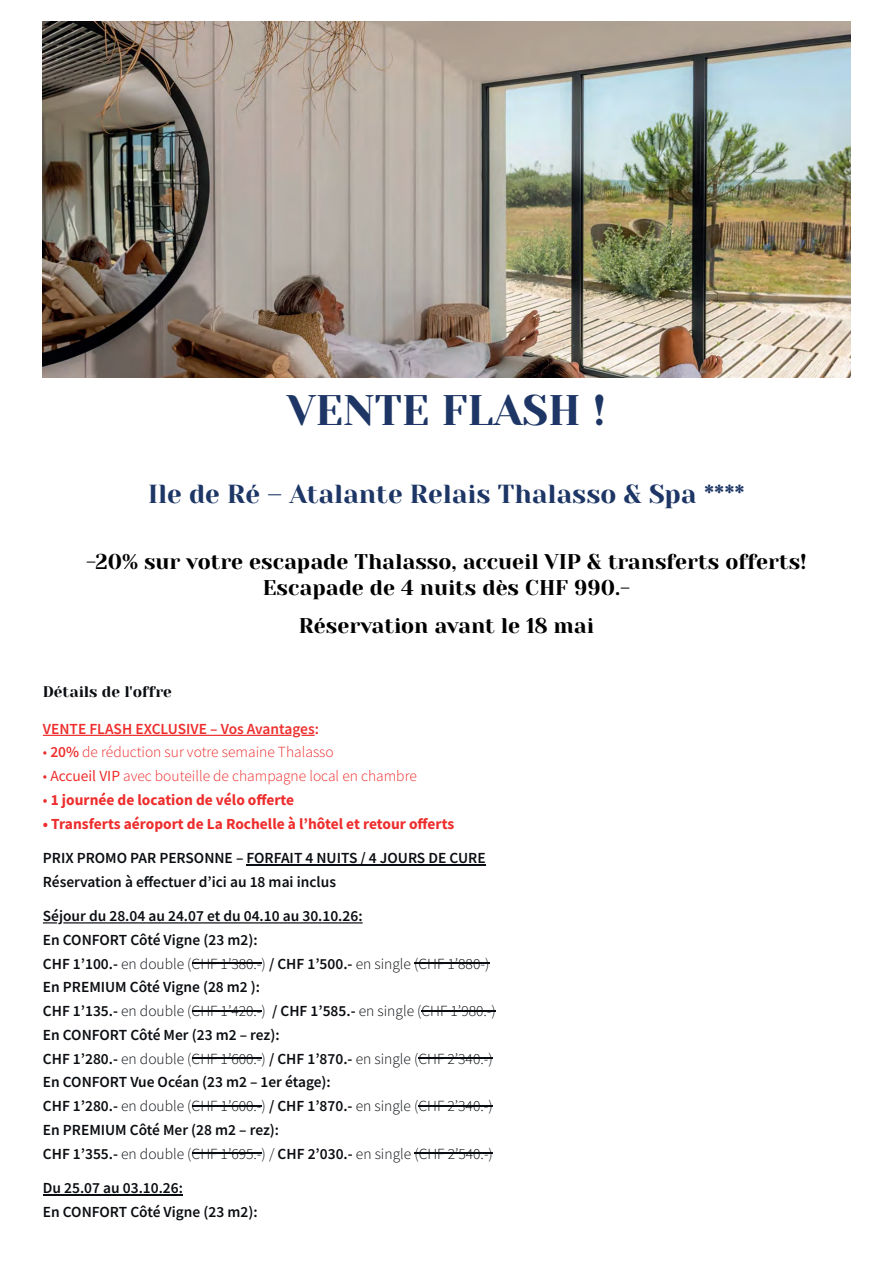
<style>
.page{position:relative;width:893px;height:1263px;background:#fff}
.page>*{position:absolute;margin:0;border:0;box-sizing:border-box;transform-origin:0 0}
.t1{font:42.75px "Yeseva One";color:#1d3665}
.t2{font:26.1px "Yeseva One";color:#1d3665}
.t3{font:21.3px/26.1px "Yeseva One";color:#000001;text-align:center}
.t4{font:600 15.45px/23.7px "Source Sans Pro";color:#0a0d11}
.t5{font:300 15.45px "Source Sans Pro";color:#ee2d2d}
.t6{font:700 15.45px "Source Sans Pro";color:#ee2d2d}
.t7{font:600 15.45px "Source Sans Pro";color:#ee2d2d}
.t8{font:15.45px "Yeseva One";color:#0a0d11}
.s1{font-weight:600}
.s2{font-weight:400}
.s3{font-weight:300}
</style>
<div class="page">
<img style="left:43px;top:21px;width:807px;height:356px">
<svg style="left:302px;top:735px;width:13px;height:1px"></svg>
<hr style="left:43px;top:735px;width:248px;height:1px;background:#ee2d2d">
<hr style="left:246px;top:864px;width:240px;height:1px;background:#0a0d11">
<hr style="left:63px;top:922px;width:300px;height:1px;background:#0a0d11">
<svg style="left:43px;top:922px;width:14px;height:1px"></svg>
<hr style="left:192px;top:963px;width:70px;height:1px;background:#0a0d11">
<hr style="left:414px;top:963px;width:75px;height:1px;background:#0a0d11">
<hr style="left:192px;top:1010px;width:70px;height:1px;background:#0a0d11">
<hr style="left:422px;top:1010px;width:74px;height:1px;background:#0a0d11">
<hr style="left:192px;top:1058px;width:70px;height:1px;background:#0a0d11">
<hr style="left:418px;top:1058px;width:75px;height:1px;background:#0a0d11">
<hr style="left:192px;top:1105px;width:70px;height:1px;background:#0a0d11">
<hr style="left:418px;top:1105px;width:75px;height:1px;background:#0a0d11">
<hr style="left:192px;top:1152px;width:70px;height:2px;background:#0a0d11">
<hr style="left:414px;top:1152px;width:79px;height:2px;background:#0a0d11">
<hr style="left:43px;top:1194px;width:136px;height:1px;background:#0a0d11">
<h1 class="t1" style="left:287px;top:379px;width:320px">VENTE FLASH !</h1>
<h2 class="t2" style="left:148px;top:475px;width:598px">Ile de Ré – Atalante Relais Thalasso &amp; Spa ****</h2>
<h3 class="t3" style="left:86px;top:547px;width:722px">-20% sur votre escapade Thalasso, accueil VIP &amp; transferts offerts!<br>Escapade de 4 nuits dès CHF 990.-</h3>
<h3 class="t3" style="left:299px;top:611px;width:297px">Réservation avant le 18 mai</h3>
<p class="t8" style="left:43px;top:680px;width:130px">Détails de l'offre</p>
<p class="t7" style="left:43px;top:718px;width:277px">VENTE FLASH EXCLUSIVE – Vos Avantages:</p>
<p class="t5" style="left:43px;top:743px;width:292px">• <span class="s1">20%</span> de réduction sur votre semaine Thalasso</p>
<p class="t5" style="left:43px;top:766px;width:375px">• <span class="s2">Accueil VIP</span> avec bouteille de champagne local en chambre</p>
<p class="t6" style="left:43px;top:789px;width:253px"><span class="s2">•</span> 1 journée de location de vélo offerte</p>
<p class="t6" style="left:43px;top:813px;width:413px">• Transferts aéroport de La Rochelle à lʼhôtel et retour offerts</p>
<p class="t4" style="left:43px;top:846px;width:444px">PRIX PROMO PAR PERSONNE – FORFAIT 4 NUITS / 4 JOURS DE CURE<br>Réservation à effectuer dʼici au 18 mai inclus</p>
<p class="t4" style="left:43px;top:904px;width:454px">Séjour du 28.04 au 24.07 et du 04.10 au 30.10.26:<br>En CONFORT Côté Vigne (23 m2):<br>CHF 1ʼ100.- <span class="s3">en double (CHF 1ʼ380.-)</span> / CHF 1ʼ500.- <span class="s3">en single (CHF 1ʼ880-)<br></span>En PREMIUM Côté Vigne (28 m2 ):<br>CHF 1ʼ135.- <span class="s3">en double (CHF 1ʼ420.-)</span> / CHF 1ʼ585.- <span class="s3">en single (CHF 1ʼ980.-)<br></span>En CONFORT Côté Mer (23 m2 – rez):<br>CHF 1ʼ280.- <span class="s3">en double (CHF 1ʼ600.-)</span> / CHF 1ʼ870.- <span class="s3">en single (CHF 2ʼ340.-)<br></span>En CONFORT Vue Océan (23 m2 – 1er étage):<br>CHF 1ʼ280.- <span class="s3">en double (CHF 1ʼ600.-)</span> / CHF 1ʼ870.- <span class="s3">en single (CHF 2ʼ340.-)<br></span>En PREMIUM Côté Mer (28 m2 – rez):<br>CHF 1ʼ355.- <span class="s3">en double (CHF 1ʼ695.-) /</span> CHF 2ʼ030.- <span class="s3">en single (CHF 2ʼ540.-)</span></p>
<p class="t4" style="left:43px;top:1176px;width:216px">Du 25.07 au 03.10.26:<br>En CONFORT Côté Vigne (23 m2):</p>
</div>
